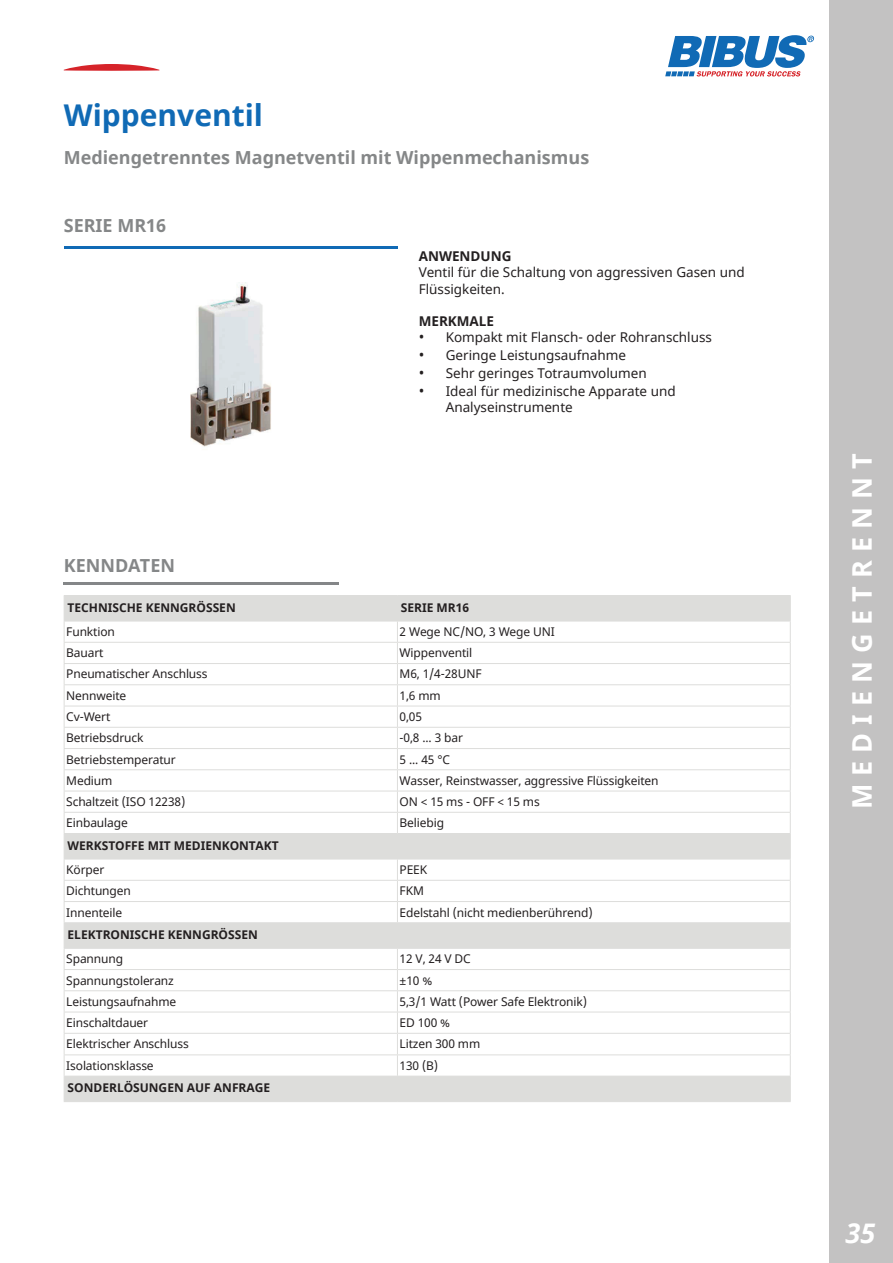
<style>
.page{position:relative;width:893px;height:1263px;background:#fff}
.page>*{position:absolute;margin:0;border:0;box-sizing:border-box;transform-origin:0 0}
.t1{font:700 30px "Noto Sans";color:#106ab5}
.t2{font:700 27px "Noto Sans";letter-spacing:.3em;color:#fff}
.t3{font:italic 700 27px "Noto Sans";color:#fff}
.t4{font:700 18px "Noto Sans";color:#858788}
.t5{font:13.5px/16.2px "Noto Sans";color:#231f20}
.t6{font:700 13.5px "Noto Sans";color:#231f20}
.t7{font:12px "Noto Sans";letter-spacing:-.01em;color:#231f20}
.t8{font:700 12px "Noto Sans";color:#231f20}
.s1{font-size:15px}
</style>
<div class="page">
<div style="left:829px;top:0;width:64px;height:1263px;background:#c3c2c2"></div>
<svg style="left:64px;top:64px;width:95px;height:7px"></svg>
<hr style="left:64px;top:247px;width:333px;height:2px;background:#106ab5">
<hr style="left:64px;top:583px;width:275px;height:2px;background:#848688">
<img style="left:190px;top:282px;width:81px;height:165px">
<svg style="left:665px;top:35px;width:149px;height:41px"></svg>
<svg style="left:65px;top:596px;width:725px;height:505px"></svg>
<hr style="left:64px;top:595px;width:333px;height:1px;background:#dddddb">
<hr style="left:397px;top:595px;width:394px;height:1px;background:#dddddb">
<hr style="left:64px;top:621px;width:333px;height:1px;background:#dddddb">
<hr style="left:64px;top:642px;width:333px;height:1px;background:#dddddb">
<hr style="left:64px;top:663px;width:333px;height:1px;background:#dddddb">
<hr style="left:64px;top:684px;width:333px;height:1px;background:#dddddb">
<hr style="left:64px;top:706px;width:333px;height:1px;background:#dddddb">
<hr style="left:64px;top:727px;width:333px;height:1px;background:#dddddb">
<hr style="left:64px;top:748px;width:333px;height:1px;background:#dddddb">
<hr style="left:64px;top:769px;width:333px;height:1px;background:#dddddb">
<hr style="left:64px;top:791px;width:333px;height:1px;background:#dddddb">
<hr style="left:64px;top:812px;width:333px;height:1px;background:#dddddb">
<hr style="left:64px;top:880px;width:333px;height:1px;background:#dddddb">
<hr style="left:64px;top:901px;width:333px;height:1px;background:#dddddb">
<hr style="left:64px;top:969px;width:333px;height:1px;background:#dddddb">
<hr style="left:397px;top:969px;width:394px;height:1px;background:#dddddb">
<hr style="left:64px;top:1012px;width:333px;height:1px;background:#dddddb">
<hr style="left:397px;top:1012px;width:394px;height:1px;background:#dddddb">
<hr style="left:64px;top:1055px;width:333px;height:1px;background:#dddddb">
<hr style="left:397px;top:1055px;width:394px;height:1px;background:#dddddb">
<hr style="left:397px;top:642px;width:394px;height:1px;background:#dddddb">
<hr style="left:397px;top:663px;width:394px;height:1px;background:#dddddb">
<hr style="left:397px;top:684px;width:394px;height:1px;background:#dddddb">
<hr style="left:397px;top:706px;width:394px;height:1px;background:#dddddb">
<hr style="left:397px;top:727px;width:394px;height:1px;background:#dddddb">
<hr style="left:397px;top:748px;width:394px;height:1px;background:#dddddb">
<hr style="left:397px;top:769px;width:394px;height:1px;background:#dddddb">
<hr style="left:397px;top:791px;width:394px;height:1px;background:#dddddb">
<hr style="left:397px;top:812px;width:394px;height:1px;background:#dddddb">
<svg style="left:397px;top:596px;width:1px;height:237px"></svg>
<hr style="left:397px;top:880px;width:394px;height:1px;background:#dddddb">
<hr style="left:397px;top:901px;width:394px;height:1px;background:#dddddb">
<svg style="left:397px;top:860px;width:1px;height:62px"></svg>
<svg style="left:397px;top:949px;width:1px;height:127px"></svg>
<hr style="left:397px;top:621px;width:394px;height:1px;background:#dddddb">
<hr style="left:64px;top:990px;width:333px;height:1px;background:#dddddb">
<hr style="left:397px;top:990px;width:394px;height:1px;background:#dddddb">
<hr style="left:64px;top:1033px;width:333px;height:1px;background:#dddddb">
<hr style="left:397px;top:1033px;width:394px;height:1px;background:#dddddb">
<hr style="left:64px;top:1076px;width:333px;height:1px;background:#dddddb">
<hr style="left:397px;top:1076px;width:394px;height:1px;background:#dddddb">
<hr style="left:64px;top:1101px;width:333px;height:1px;background:#dddddb">
<hr style="left:397px;top:1101px;width:394px;height:1px;background:#dddddb">
<hr style="left:64px;top:833px;width:333px;height:1px;background:#dddddb">
<hr style="left:397px;top:833px;width:394px;height:1px;background:#dddddb">
<hr style="left:64px;top:859px;width:333px;height:1px;background:#dddddb">
<hr style="left:397px;top:859px;width:394px;height:1px;background:#dddddb">
<hr style="left:64px;top:922px;width:333px;height:1px;background:#dddddb">
<svg style="left:64px;top:596px;width:1px;height:505px"></svg>
<hr style="left:397px;top:922px;width:394px;height:1px;background:#dddddb">
<svg style="left:790px;top:596px;width:1px;height:505px"></svg>
<hr style="left:64px;top:948px;width:333px;height:1px;background:#dddddb">
<hr style="left:397px;top:948px;width:394px;height:1px;background:#dddddb">
<h1 class="t1" style="left:64px;top:94px;width:201px">Wippenventil</h1>
<h3 class="t4" style="left:64px;top:145px;width:527px">Mediengetrenntes Magnetventil mit Wippenmechanismus</h3>
<h3 class="t4" style="left:64px;top:213px;width:104px">SERIE MR16</h3>
<p class="t6" style="left:419px;top:247px;width:94px">ANWENDUNG</p>
<p class="t5" style="left:419px;top:264px;width:327px">Ventil für die Schaltung von aggressiven Gasen und<br>Flüssigkeiten.</p>
<p class="t6" style="left:419px;top:312px;width:77px">MERKMALE</p>
<p class="t5" style="left:419px;top:329px;width:295px"><span class="s1">•</span> Kompakt mit Flansch- oder Rohranschluss</p>
<p class="t5" style="left:419px;top:347px;width:209px"><span class="s1">•</span> Geringe Leistungsaufnahme</p>
<p class="t5" style="left:419px;top:365px;width:230px"><span class="s1">•</span> Sehr geringes Totraumvolumen</p>
<p class="t5" style="left:446px;top:382px;width:231px;text-indent:-27px"><span class="s1">•</span> Ideal für medizinische Apparate und<br>Analyseinstrumente</p>
<h3 class="t4" style="left:64px;top:553px;width:113px">KENNDATEN</h3>
<p class="t8" style="left:68px;top:599px;width:170px">TECHNISCHE KENNGRÖSSEN</p>
<p class="t8" style="left:401px;top:599px;width:70px">SERIE MR16</p>
<p class="t7" style="left:66px;top:623px;width:50px">Funktion</p>
<p class="t7" style="left:400px;top:623px;width:157px">2 Wege NC/NO, 3 Wege UNI</p>
<p class="t7" style="left:66px;top:644px;width:39px">Bauart</p>
<p class="t7" style="left:400px;top:644px;width:74px">Wippenventil</p>
<p class="t7" style="left:66px;top:666px;width:143px">Pneumatischer Anschluss</p>
<p class="t7" style="left:400px;top:666px;width:83px">M6, 1/4-28UNF</p>
<p class="t7" style="left:66px;top:687px;width:62px">Nennweite</p>
<p class="t7" style="left:400px;top:687px;width:43px">1,6 mm</p>
<p class="t7" style="left:66px;top:708px;width:46px">Cv-Wert</p>
<p class="t7" style="left:400px;top:708px;width:24px">0,05</p>
<p class="t7" style="left:66px;top:729px;width:79px">Betriebsdruck</p>
<p class="t7" style="left:400px;top:729px;width:65px">-0,8 ... 3 bar</p>
<p class="t7" style="left:66px;top:751px;width:111px">Betriebstemperatur</p>
<p class="t7" style="left:400px;top:751px;width:52px">5 ... 45 °C</p>
<p class="t7" style="left:66px;top:772px;width:48px">Medium</p>
<p class="t7" style="left:400px;top:772px;width:260px">Wasser, Reinstwasser, aggressive Flüssigkeiten</p>
<p class="t7" style="left:66px;top:793px;width:121px">Schaltzeit (ISO 12238)</p>
<p class="t7" style="left:400px;top:793px;width:142px">ON &lt; 15 ms - OFF &lt; 15 ms</p>
<p class="t7" style="left:66px;top:814px;width:63px">Einbaulage</p>
<p class="t7" style="left:400px;top:814px;width:46px">Beliebig</p>
<p class="t8" style="left:68px;top:837px;width:213px">WERKSTOFFE MIT MEDIENKONTAKT</p>
<p class="t7" style="left:66px;top:861px;width:40px">Körper</p>
<p class="t7" style="left:400px;top:861px;width:29px">PEEK</p>
<p class="t7" style="left:66px;top:882px;width:66px">Dichtungen</p>
<p class="t7" style="left:400px;top:882px;width:26px">FKM</p>
<p class="t7" style="left:66px;top:904px;width:58px">Innenteile</p>
<p class="t7" style="left:400px;top:904px;width:195px">Edelstahl (nicht medienberührend)</p>
<p class="t8" style="left:68px;top:926px;width:192px">ELEKTRONISCHE KENNGRÖSSEN</p>
<p class="t7" style="left:66px;top:950px;width:58px">Spannung</p>
<p class="t7" style="left:400px;top:950px;width:73px">12 V, 24 V DC</p>
<p class="t7" style="left:66px;top:972px;width:109px">Spannungstoleranz</p>
<p class="t7" style="left:400px;top:972px;width:34px">±10 %</p>
<p class="t7" style="left:66px;top:993px;width:112px">Leistungsaufnahme</p>
<p class="t7" style="left:400px;top:993px;width:189px">5,3/1 Watt (Power Safe Elektronik)</p>
<p class="t7" style="left:66px;top:1014px;width:83px">Einschaltdauer</p>
<p class="t7" style="left:400px;top:1014px;width:52px">ED 100 %</p>
<p class="t7" style="left:66px;top:1036px;width:124px">Elektrischer Anschluss</p>
<p class="t7" style="left:400px;top:1036px;width:82px">Litzen 300 mm</p>
<p class="t7" style="left:66px;top:1057px;width:89px">Isolationsklasse</p>
<p class="t7" style="left:400px;top:1057px;width:40px">130 (B)</p>
<p class="t8" style="left:68px;top:1080px;width:204px">SONDERLÖSUNGEN AUF ANFRAGE</p>
<h2 class="t2" style="left:843px;top:809px;width:358px;rotate:-90deg">MEDIENGETRENNT</h2>
<h2 class="t3" style="left:845px;top:1214px;width:32px">35</h2>
</div>
